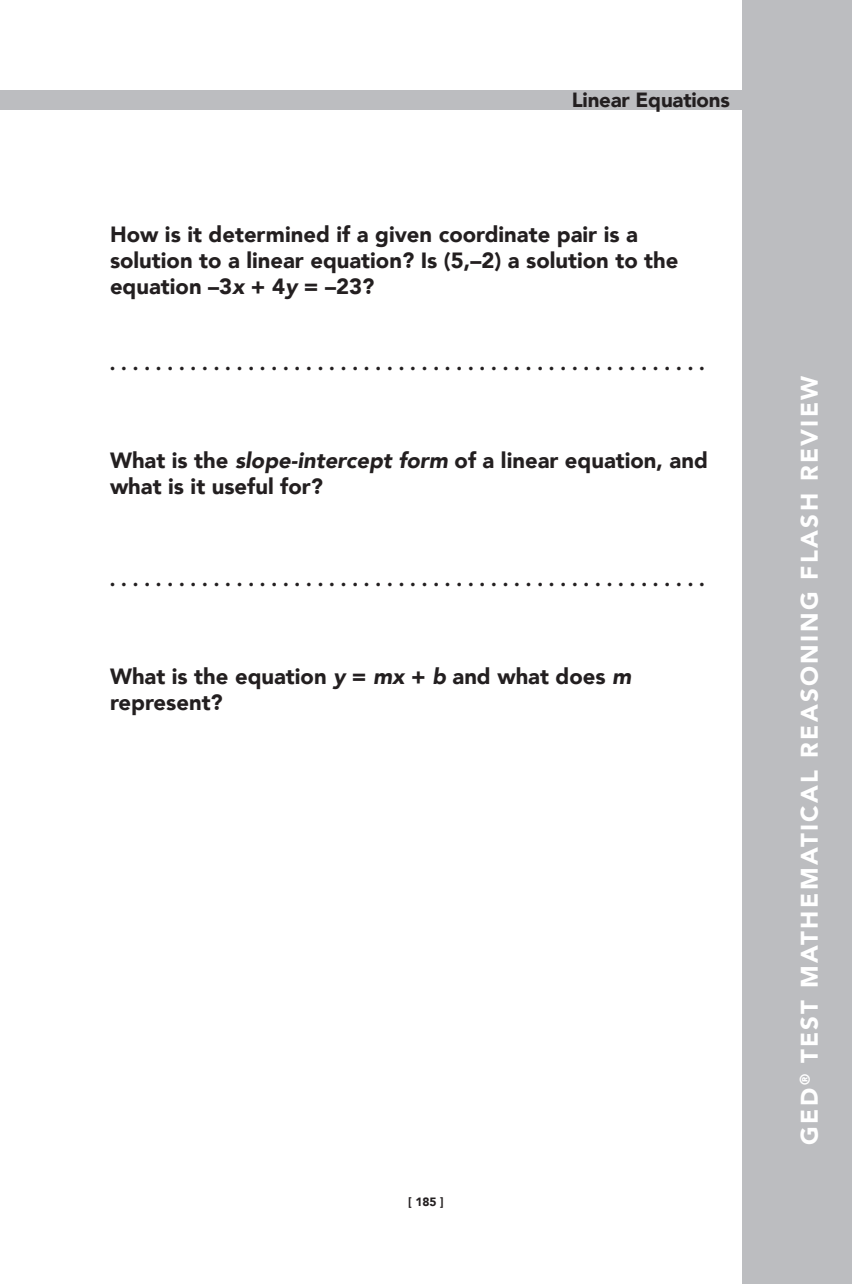
<style>
.page{position:relative;width:852px;height:1284px;background:#fff}
.page>*{position:absolute;margin:0;border:0;box-sizing:border-box;transform-origin:0 0}
.t1{font:900 24px "Avenir";letter-spacing:.1em;color:#fff}
.t2{font:900 22px/26px "Avenir";color:#231f20}
.t3{font:900 20.4px "Avenir";letter-spacing:-.01em;color:#231f20}
.t4{font:900 12px "Avenir";color:#231f20}
.t5{font:900 10px "Avenir";color:#231f20}
.s1{font-style:italic}
</style>
<div class="page">
<div style="left:0;top:90px;width:762px;height:19px;background:#bcbdc0"></div>
<div style="left:742px;top:0;width:110px;height:1284px;background:#bcbdc0"></div>
<p class="t3" style="left:572px;top:83px;width:160px">Linear Equations</p>
<p class="t2" style="left:110px;top:220px;width:570px">How is it determined if a given coordinate pair is a solution to a linear equation? Is (5,–2) a solution to the equation –3<span class="s1">x</span> + 4<span class="s1">y</span> = –23?</p>
<p class="t5" style="left:110px;top:360px;width:596px">• • • • • • • • • • • • • • • • • • • • • • • • • • • • • • • • • • • • • • • • • • • • • • • • • • • •</p>
<p class="t2" style="left:110px;top:446px;width:599px">What is the <span class="s1">slope-intercept form</span> of a linear equation, and what is it useful for?</p>
<p class="t5" style="left:110px;top:576px;width:596px">• • • • • • • • • • • • • • • • • • • • • • • • • • • • • • • • • • • • • • • • • • • • • • • • • • • •</p>
<p class="t2" style="left:110px;top:662px;width:523px">What is the equation <span class="s1">y</span> = <span class="s1">mx</span> + <span class="s1">b</span> and what does <span class="s1">m </span>represent?</p>
<p class="t4" style="left:408px;top:1192px;width:37px">[ 185 ]</p>
<p class="t1" style="left:789px;top:1145px;width:771px;rotate:-90deg">GED<sup>®</sup> TEST MATHEMATICAL REASONING FLASH REVIEW</p>
</div>
